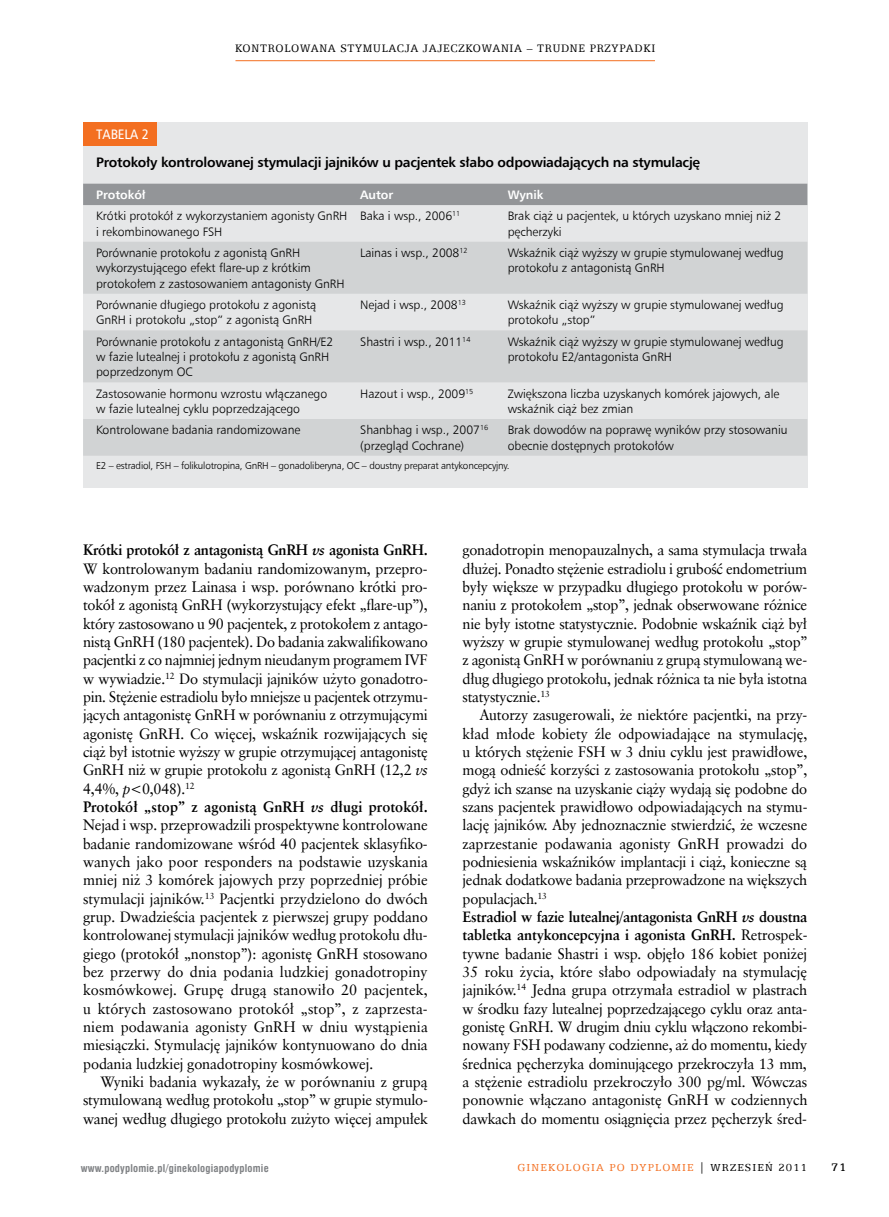
<style>
.page{position:relative;width:889px;height:1217px;background:#fff}
.page>*{position:absolute;margin:0;border:0;box-sizing:border-box;transform-origin:0 0}
.t1{font:15px/18.3px "Class Garmnd EU";letter-spacing:-.015em;color:#000}
.t2{font:700 13.8px "Humnst 777 EU";letter-spacing:-.02em;color:#000}
.t3{font:13.8px "Humnst 777 Cn EU";letter-spacing:-.005em;color:#fff;scale:1.07 1}
.t4{font:12.45px "Egyptian 505 Md EU";color:#000}
.t5{font:12.3px/15.3px "Humnst 777 Lt EU";letter-spacing:-.005em;color:#000}
.t6{font:12.3px "Egyptian 505 EU";letter-spacing:.06em;color:#000;scale:.95 1}
.t7{font:700 12.3px "Humnst 777 EU";letter-spacing:-.005em;color:#fff}
.t8{font:11.4px "Egyptian 505 EU";letter-spacing:.1em;color:#f36f21}
.t9{font:700 10.5px "Swis 721 Cn EU";letter-spacing:.02em;color:#808285}
.t10{font:9.9px "Humnst 777 Lt EU";letter-spacing:-.02em;color:#000}
.s1{font-weight:700}
.s2{font-weight:700;font-style:italic}
.s3{font-style:italic}
.s4{color:#000}
</style>
<div class="page">
<hr style="left:235px;top:60px;width:420px;height:1px;background:#f36f21">
<div style="left:83px;top:122px;width:724px;height:365px;background:#e6e7e8"></div>
<div style="left:83px;top:122px;width:74px;height:24px;background:#f36f21"></div>
<div style="left:83px;top:184px;width:724px;height:21px;background:#939598"></div>
<svg style="left:83px;top:242px;width:724px;height:213px;fill:#d1d3d4"></svg>
<p class="t3" style="left:96px;top:126px;width:51px">TABELA 2</p>
<p class="t6" style="left:235px;top:41px;width:444px">KONTROLOWANA STYMULACJA JAJECZKOWANIA – TRUDNE PRZYPADKI</p>
<p class="t2" style="left:96px;top:154px;width:605px">Protokoły kontrolowanej stymulacji jajników u pacjentek słabo odpowiadających na stymulację</p>
<p class="t7" style="left:96px;top:187px;width:51px">Protokół</p>
<p class="t7" style="left:360px;top:187px;width:35px">Autor</p>
<p class="t7" style="left:508px;top:187px;width:37px">Wynik</p>
<p class="t5" style="left:96px;top:208px;width:253px">Krótki protokół z wykorzystaniem agonisty GnRH i rekombinowanego FSH</p>
<p class="t5" style="left:360px;top:208px;width:102px">Baka i wsp., 2006<sup>11</sup></p>
<p class="t5" style="left:508px;top:208px;width:275px">Brak ciąż u pacjentek, u których uzyskano mniej niż 2 pęcherzyki</p>
<p class="t5" style="left:96px;top:245px;width:250px">Porównanie protokołu z agonistą GnRH wykorzystującego efekt flare-up z krótkim protokołem z zastosowaniem antagonisty GnRH</p>
<p class="t5" style="left:360px;top:245px;width:109px">Lainas i wsp., 2008<sup>12</sup></p>
<p class="t5" style="left:508px;top:245px;width:277px">Wskaźnik ciąż wyższy w grupie stymulowanej według protokołu z antagonistą GnRH</p>
<p class="t5" style="left:96px;top:297px;width:222px">Porównanie długiego protokołu z agonistą<br>GnRH i protokołu „stop” z agonistą GnRH</p>
<p class="t5" style="left:360px;top:297px;width:107px">Nejad i wsp., 2008<sup>13</sup></p>
<p class="t5" style="left:508px;top:297px;width:277px">Wskaźnik ciąż wyższy w grupie stymulowanej według protokołu „stop”</p>
<p class="t5" style="left:96px;top:333px;width:239px">Porównanie protokołu z antagonistą GnRH/E2 w fazie lutealnej i protokołu z agonistą GnRH poprzedzonym OC</p>
<p class="t5" style="left:360px;top:333px;width:112px">Shastri i wsp., 2011<sup>14</sup></p>
<p class="t5" style="left:508px;top:333px;width:277px">Wskaźnik ciąż wyższy w grupie stymulowanej według protokołu E2/antagonista GnRH</p>
<p class="t5" style="left:96px;top:385px;width:233px">Zastosowanie hormonu wzrostu włączanego w fazie lutealnej cyklu poprzedzającego</p>
<p class="t5" style="left:360px;top:385px;width:115px">Hazout i wsp., 2009<sup>15</sup></p>
<p class="t5" style="left:508px;top:385px;width:273px">Zwiększona liczba uzyskanych komórek jajowych, ale wskaźnik ciąż bez zmian</p>
<p class="t5" style="left:96px;top:422px;width:206px">Kontrolowane badania randomizowane</p>
<p class="t5" style="left:360px;top:422px;width:129px">Shanbhag i wsp., 2007<sup>16 </sup>(przegląd Cochrane)</p>
<p class="t5" style="left:508px;top:422px;width:281px">Brak dowodów na poprawę wyników przy stosowaniu obecnie dostępnych protokołów</p>
<p class="t10" style="left:96px;top:459px;width:415px">E2 – estradiol, FSH – folikulotropina, GnRH – gonadoliberyna, OC – doustny preparat antykoncepcyjny.</p>
<p class="t1" style="left:83px;top:541px;width:346px"><span class="s1">Krótki protokół z antagonistą GnRH</span> <span class="s2">vs</span> <span class="s1">agonista GnRH.<br></span>W kontrolowanym badaniu randomizowanym, przepro&shy;wadzonym przez Lainasa i wsp. porównano krótki pro&shy;tokół z agonistą GnRH (wykorzystujący efekt „flare-up”), który zastosowano u 90 pacjentek, z protokołem z antago&shy;nistą GnRH (180 pacjentek). Do badania zakwalifikowano pacjentki z co najmniej jednym nieudanym programem IVF w wywiadzie.<sup>12</sup> Do stymulacji jajników użyto gonadotro&shy;pin. Stężenie estradiolu było mniejsze u pacjentek otrzymu&shy;jących antagonistę GnRH w porównaniu z otrzymującymi agonistę GnRH. Co więcej, wskaźnik rozwijających się ciąż był istotnie wyższy w grupie otrzymującej antagonistę GnRH niż w grupie protokołu z agonistą GnRH (12,2 <span class="s3">vs </span>4,4%, <span class="s3">p</span>&lt;0,048).<sup>12<br></sup><span class="s1">Protokół „stop” z agonistą GnRH</span> <span class="s2">vs</span> <span class="s1">długi protokół.<br></span>Nejad i wsp. przeprowadzili prospektywne kontrolowane badanie randomizowane wśród 40 pacjentek sklasyfiko&shy;wanych jako poor responders na podstawie uzyskania mniej niż 3 komórek jajowych przy poprzedniej próbie stymulacji jajników.<sup>13</sup> Pacjentki przydzielono do dwóch grup. Dwadzieścia pacjentek z pierwszej grupy poddano kontrolowanej stymulacji jajników według protokołu dłu&shy;giego (protokół „nonstop”): agonistę GnRH stosowano bez przerwy do dnia podania ludzkiej gonadotropiny kosmówkowej. Grupę drugą stanowiło 20 pacjentek, u których zastosowano protokół „stop”, z zaprzesta&shy;niem podawania agonisty GnRH w dniu wystąpienia miesiączki. Stymulację jajników kontynuowano do dnia podania ludzkiej gonadotropiny kosmówkowej.</p>
<p class="t1" style="left:83px;top:1072px;width:346px;text-align:justify;text-indent:17px">Wyniki badania wykazały, że w porównaniu z grupą stymulowaną według protokołu „stop” w grupie stymulo&shy;wanej według długiego protokołu zużyto więcej ampułek</p>
<p class="t9" style="left:81px;top:1161px;width:189px">www.podyplomie.pl/ginekologiapodyplomie</p>
<p class="t1" style="left:462px;top:540px;width:346px;text-align:justify">gonadotropin menopauzalnych, a sama stymulacja trwała dłużej. Ponadto stężenie estradiolu i grubość endometrium były większe w przypadku długiego protokołu w porów&shy;naniu z protokołem „stop”, jednak obserwowane różnice nie były istotne statystycznie. Podobnie wskaźnik ciąż był wyższy w grupie stymulowanej według protokołu „stop” z agonistą GnRH w porównaniu z grupą stymulowaną we&shy;dług długiego protokołu, jednak różnica ta nie była istotna statystycznie.<sup>13</sup></p>
<p class="t1" style="left:462px;top:705px;width:346px;text-indent:17px">Autorzy zasugerowali, że niektóre pacjentki, na przy&shy;kład młode kobiety źle odpowiadające na stymulację, u których stężenie FSH w 3 dniu cyklu jest prawidłowe, mogą odnieść korzyści z zastosowania protokołu „stop”, gdyż ich szanse na uzyskanie ciąży wydają się podobne do szans pacjentek prawidłowo odpowiadających na stymu&shy;lację jajników. Aby jednoznacznie stwierdzić, że wczesne zaprzestanie podawania agonisty GnRH prowadzi do podniesienia wskaźników implantacji i ciąż, konieczne są jednak dodatkowe badania przeprowadzone na większych populacjach.<sup>13<br></sup><span class="s1">Estradiol w fazie lutealnej/antagonista GnRH</span> <span class="s2">vs</span> <span class="s1">doustna tabletka antykoncepcyjna i agonista GnRH.</span> Retrospek&shy;tywne badanie Shastri i wsp. objęło 186 kobiet poniżej 35 roku życia, które słabo odpowiadały na stymulację jajników.<sup>14</sup> Jedna grupa otrzymała estradiol w plastrach w środku fazy lutealnej poprzedzającego cyklu oraz anta&shy;gonistę GnRH. W drugim dniu cyklu włączono rekombi&shy;nowany FSH podawany codzienne, aż do momentu, kiedy średnica pęcherzyka dominującego przekroczyła 13 mm, a stężenie estradiolu przekroczyło 300 pg/ml. Wówczas ponownie włączano antagonistę GnRH w codziennych dawkach do momentu osiągnięcia przez pęcherzyk śred-</p>
<p class="t8" style="left:517px;top:1160px;width:291px">GINEKOLOGIA PO DYPLOMIE <span class="s4">| WRZESIEŃ 2011</span></p>
<p class="t4" style="left:831px;top:1159px;width:17px">71</p>
</div>
